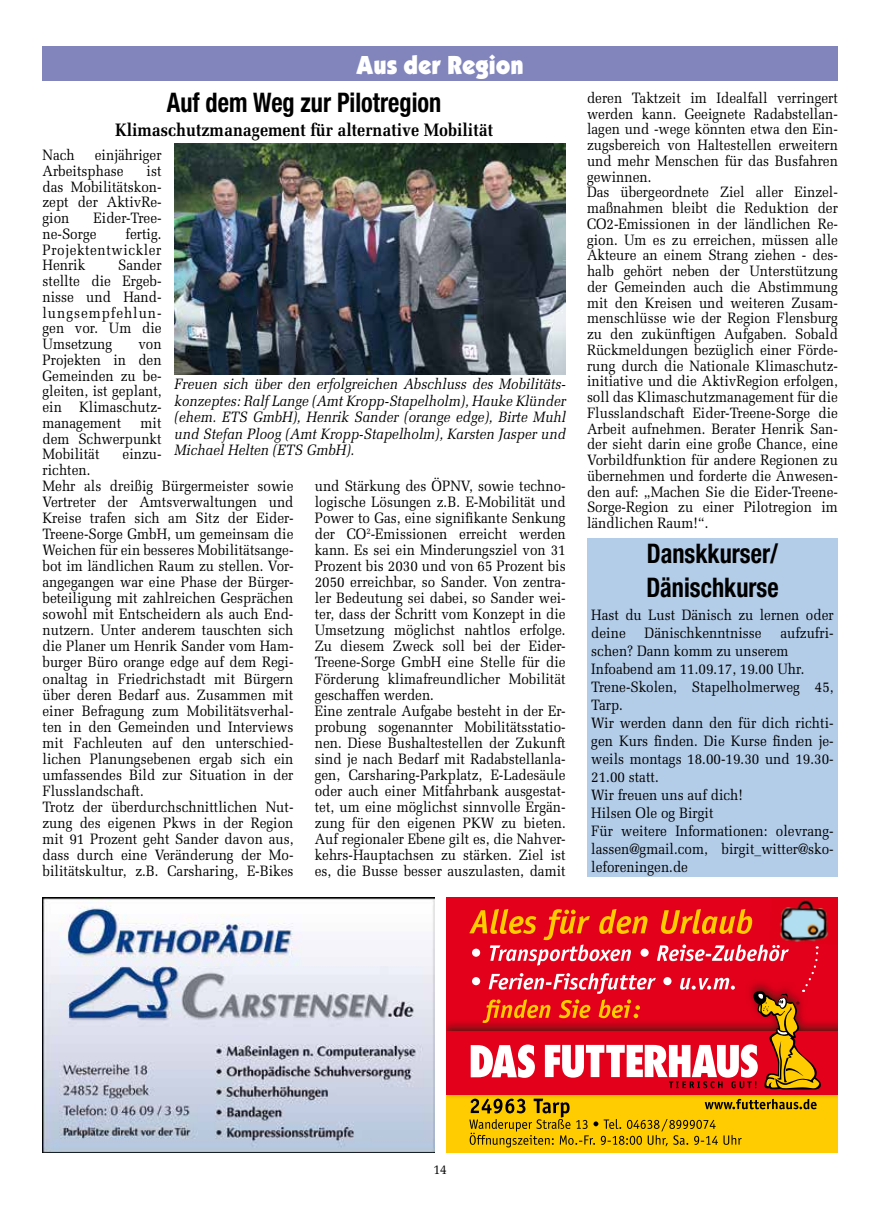
<style>
.page{position:relative;width:872px;height:1212px;background:#fff}
.page>*{position:absolute;margin:0;border:0;box-sizing:border-box;transform-origin:0 0}
.t1{font:700 condensed 27px/34.2px "Helvetica Neue";color:#000;scale:.9 1}
.t2{font:900 27px "Kabel Itc T";color:#fff;scale:.9 1}
.t3{font:700 18px "Melior";color:#000;scale:.9 1}
.t4{font:15px/16px "Melior";color:#000;scale:.9 1}
.t5{font:italic 15px/16.5px "Melior";color:#000;text-align:justify;scale:.9 1}
.t6{font:13.5px "Melior";color:#000;scale:.9 1}
</style>
<div class="page">
<div style="left:43px;top:47px;width:795px;height:34px;background:#8185bc"></div>
<div style="left:446px;top:897px;width:392px;height:180px;background:#e2001a"></div>
<div style="left:446px;top:1077px;width:392px;height:75px;background:#fecc00"></div>
<svg style="left:469px;top:1099px;width:347px;height:48px"></svg>
<img style="left:446px;top:1022px;width:392px;height:77px">
<img style="left:738px;top:1099px;width:71px;height:1px">
<img style="left:472px;top:1099px;width:71px;height:1px">
<div style="left:446px;top:1031px;width:392px;height:64px;background:#e2001a"></div>
<img style="left:784px;top:900px;width:44px;height:40px">
<svg style="left:464px;top:909px;width:357px;height:180px"></svg>
<img style="left:43px;top:897px;width:391px;height:255px">
<img style="left:174px;top:144px;width:392px;height:230px">
<div style="left:587px;top:538px;width:251px;height:338px;background:#b3cce8"></div>
<h1 class="t2" style="left:356px;top:49px;width:187px">Aus der Region</h1>
<h1 class="t1" style="left:167px;top:85px;width:306px">Auf dem Weg zur Pilotregion</h1>
<p class="t3" style="left:115px;top:119px;width:421px">Klimaschutzmanagement für alternative Mobilität</p>
<p class="t4" style="left:43px;top:147px;width:134px;text-indent:52px">einjähriger<br>Arbeitsphase</p>
<p class="t4" style="left:43px;top:147px;width:37px">Nach</p>
<p class="t4" style="left:43px;top:163px;width:134px;text-align:justify;text-indent:104px">ist das Mobilitätskon&shy;zept der AktivRe&shy;gion</p>
<p class="t4" style="left:43px;top:210px;width:134px;text-indent:51px">Eider-Tree&shy;ne-Sorge</p>
<p class="t4" style="left:43px;top:226px;width:134px;text-align:justify;text-indent:83px">fertig.<br>Projektentwickler Henrik</p>
<p class="t4" style="left:43px;top:257px;width:134px;text-align:justify;text-indent:76px">Sander stellte die Ergeb&shy;nisse und Hand&shy;lungsempfehlun&shy;gen vor. Um die Umsetzung</p>
<p class="t4" style="left:43px;top:336px;width:134px;text-align:justify;text-indent:96px">von Projekten in den Gemeinden zu be&shy;gleiten, ist geplant, ein Klimaschutz&shy;management</p>
<p class="t5" style="left:174px;top:376px;width:436px">Freuen sich über den erfolgreichen Abschluss des Mobilitäts&shy;konzeptes: Ralf Lange (Amt Kropp-Stapelholm), Hauke Klünder (ehem. ETS GmbH), Henrik Sander (orange edge), Birte Muhl und Stefan Ploog (Amt Kropp-Stapelholm), Karsten Jasper und Michael Helten (ETS GmbH).</p>
<p class="t4" style="left:43px;top:415px;width:134px;text-align:justify;text-indent:98px">mit dem Schwerpunkt Mobilität</p>
<p class="t4" style="left:123px;top:446px;width:45px">einzu-</p>
<p class="t4" style="left:43px;top:462px;width:280px">richten.<br>Mehr als dreißig Bürgermeister sowie Vertreter der Amtsverwaltungen und Kreise trafen sich am Sitz der Eider-Treene-Sorge GmbH, um gemeinsam die Weichen für ein besseres Mobilitätsange&shy;bot im ländlichen Raum zu stellen. Vor&shy;angegangen war eine Phase der Bürger&shy;beteiligung mit zahlreichen Gesprächen sowohl mit Entscheidern als auch End&shy;nutzern. Unter anderem tauschten sich die Planer um Henrik Sander vom Ham&shy;burger Büro orange edge auf dem Regi&shy;onaltag in Friedrichstadt mit Bürgern über deren Bedarf aus. Zusammen mit einer Befragung zum Mobilitätsverhal&shy;ten in den Gemeinden und Interviews mit Fachleuten auf den unterschied&shy;lichen Planungsebenen ergab sich ein umfassendes Bild zur Situation in der Flusslandschaft.<br>Trotz der überdurchschnittlichen Nut&shy;zung des eigenen Pkws in der Region mit 91 Prozent geht Sander davon aus, dass durch eine Veränderung der Mo&shy;bilitätskultur, z.B. Carsharing, E-Bikes</p>
<p class="t4" style="left:315px;top:478px;width:280px">und Stärkung des ÖPNV, sowie techno&shy;logische Lösungen z.B. E-Mobilität und Power to Gas, eine signifikante Senkung der CO<sup>2</sup>-Emissionen erreicht werden kann. Es sei ein Minderungsziel von 31<br>Prozent bis 2030 und von 65 Prozent bis 2050 erreichbar, so Sander. Von zentra&shy;ler Bedeutung sei dabei, so Sander wei&shy;ter, dass der Schritt vom Konzept in die Umsetzung möglichst nahtlos erfolge.<br>Zu diesem Zweck soll bei der Eider-Treene-Sorge GmbH eine Stelle für die Förderung klimafreundlicher Mobilität geschaffen werden.<br>Eine zentrale Aufgabe besteht in der Er&shy;probung sogenannter Mobilitätsstatio&shy;nen. Diese Bushaltestellen der Zukunft sind je nach Bedarf mit Radabstellanla&shy;gen, Carsharing-Parkplatz, E-Ladesäule oder auch einer Mitfahrbank ausgestat&shy;tet, um eine möglichst sinnvolle Ergän&shy;zung für den eigenen PKW zu bieten.<br>Auf regionaler Ebene gilt es, die Nahver&shy;kehrs-Hauptachsen zu stärken. Ziel ist es, die Busse besser auszulasten, damit</p>
<p class="t4" style="left:587px;top:90px;width:280px">deren Taktzeit im Idealfall verringert werden kann. Geeignete Radabstellan&shy;lagen und -wege könnten etwa den Ein&shy;zugsbereich von Haltestellen erweitern und mehr Menschen für das Busfahren gewinnen.<br>Das übergeordnete Ziel aller Einzel&shy;maßnahmen bleibt die Reduktion der CO2-Emissionen in der ländlichen Re&shy;gion. Um es zu erreichen, müssen alle Akteure an einem Strang ziehen - des&shy;halb gehört neben der Unterstützung der Gemeinden auch die Abstimmung mit den Kreisen und weiteren Zusam&shy;menschlüsse wie der Region Flensburg zu den zukünftigen Aufgaben. Sobald Rückmeldungen bezüglich einer Förde&shy;rung durch die Nationale Klimaschutz&shy;initiative und die AktivRegion erfolgen, soll das Klimaschutzmanagement für die Flusslandschaft Eider-Treene-Sorge die Arbeit aufnehmen. Berater Henrik San&shy;der sieht darin eine große Chance, eine Vorbildfunktion für andere Regionen zu übernehmen und forderte die Anwesen&shy;den auf: „Machen Sie die Eider-Treene-Sorge-Region zu einer Pilotregion im ländlichen Raum!“.</p>
<h1 class="t1" style="left:646px;top:536px;width:148px">Danskkurser/<br>Dänischkurse</h1>
<p class="t4" style="left:591px;top:606px;width:271px;line-height:18px">Hast du Lust Dänisch zu lernen oder deine</p>
<p class="t4" style="left:591px;top:624px;width:271px;line-height:18px;text-indent:189px">aufzufri&shy;schen? Dann komm zu unserem<br>Infoabend am 11.09.17, 19.00 Uhr.<br>Trene-Skolen, Stapelholmerweg 45,<br>Tarp.<br>Wir werden dann den für dich richti&shy;gen Kurs finden. Die Kurse finden je&shy;weils montags 18.00-19.30 und 19.30-<br>21.00 statt.<br>Wir freuen uns auf dich!<br>Hilsen Ole og Birgit<br>Für weitere Informationen: olevrang&shy;lassen@gmail.com, birgit_witter@sko&shy;leforeningen.de</p>
<p class="t4" style="left:644px;top:625px;width:131px">Dänischkenntnisse</p>
<p class="t6" style="left:433px;top:1161px;width:17px">14</p>
</div>
